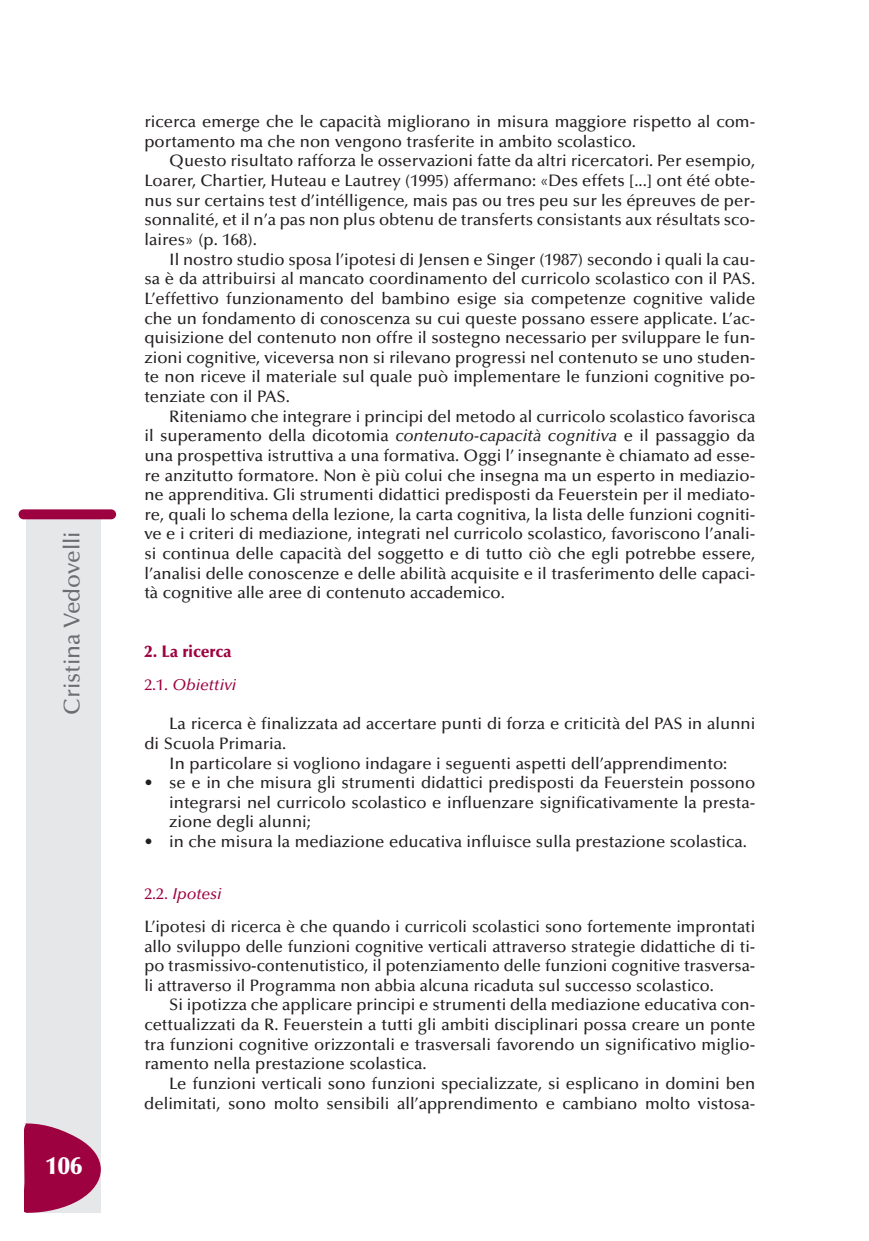
<style>
.page{position:relative;width:869px;height:1241px;background:#fff}
.page>*{position:absolute;margin:0;border:0;box-sizing:border-box;transform-origin:0 0}
.t1{font:900 24.5px "Optima";color:#fff}
.t2{font:500 22.75px "Optima";color:#6c6d70}
.t3{font:500 16.62px/19.6px "Optima";color:#231f20;text-align:justify}
.t4{font:900 16.62px "Optima";color:#9d0140;scale:.95 1}
.t5{font:italic 500 15.75px "Optima";color:#9d0140}
.s1{font-style:italic}
.s2{font-style:normal}
</style>
<div class="page">
<div style="left:27px;top:517px;width:74px;height:695px;background:#e6e7e9"></div>
<div style="left:19px;top:509px;width:97px;height:10px;background:#9d0140;border-radius:5px"></div>
<svg style="left:24px;top:1122px;width:77px;height:90px"></svg>
<h2 class="t2" style="left:63px;top:714px;width:185px;rotate:-90deg">Cristina Vedovelli</h2>
<h1 class="t1" style="left:45px;top:1155px;width:38px">106</h1>
<p class="t3" style="left:144px;top:113px;width:612px">ricerca emerge che le capacità migliorano in misura maggiore rispetto al com&shy;portamento ma che non vengono trasferite in ambito scolastico.</p>
<p class="t3" style="left:144px;top:153px;width:612px;text-indent:25px">Questo risultato rafforza le osservazioni fatte da altri ricercatori. Per esempio, Loarer, Chartier, Huteau e Lautrey (1995) affermano: «Des effets [...] ont été obte&shy;nus sur certains test d’intélligence, mais pas ou tres peu sur les épreuves de per&shy;sonnalité, et il n’a pas non plus obtenu de transferts consistants aux résultats sco&shy;laires» (p. 168).</p>
<p class="t3" style="left:144px;top:251px;width:612px;text-indent:25px">Il nostro studio sposa l’ipotesi di Jensen e Singer (1987) secondo i quali la cau&shy;sa è da attribuirsi al mancato coordinamento del curricolo scolastico con il PAS.<br>L’effettivo funzionamento del bambino esige sia competenze cognitive valide che un fondamento di conoscenza su cui queste possano essere applicate. L’ac&shy;quisizione del contenuto non offre il sostegno necessario per sviluppare le fun&shy;zioni cognitive, viceversa non si rilevano progressi nel contenuto se uno studen&shy;te non riceve il materiale sul quale può implementare le funzioni cognitive po&shy;tenziate con il PAS.</p>
<p class="t3" style="left:144px;top:408px;width:612px;text-indent:25px">Riteniamo che integrare i principi del metodo al curricolo scolastico favorisca il superamento della dicotomia <span class="s1">contenuto-capacità cognitiva</span> e il passaggio da una prospettiva istruttiva a una formativa. Oggi l’ insegnante è chiamato ad esse&shy;re anzitutto formatore. Non è più colui che insegna ma un esperto in mediazio&shy;ne apprenditiva. Gli strumenti didattici predisposti da Feuerstein per il mediato&shy;re, quali lo schema della lezione, la carta cognitiva, la lista delle funzioni cogniti&shy;ve e i criteri di mediazione, integrati nel curricolo scolastico, favoriscono l’anali&shy;si continua delle capacità del soggetto e di tutto ciò che egli potrebbe essere, l’analisi delle conoscenze e delle abilità acquisite e il trasferimento delle capaci&shy;tà cognitive alle aree di contenuto accademico.</p>
<p class="t4" style="left:144px;top:644px;width:93px">2. La ricerca</p>
<p class="t5" style="left:144px;top:678px;width:93px"><span class="s2">2.1.</span> Obiettivi</p>
<p class="t3" style="left:169px;top:715px;width:587px">La ricerca è finalizzata ad accertare punti di forza e criticità del PAS in alunni</p>
<p class="t3" style="left:144px;top:735px;width:143px">di Scuola Primaria.</p>
<p class="t3" style="left:169px;top:754px;width:559px">In particolare si vogliono indagare i seguenti aspetti dell’apprendimento:</p>
<p class="t3" style="left:169px;top:774px;width:587px;text-indent:-25px">• se e in che misura gli strumenti didattici predisposti da Feuerstein possono integrarsi nel curricolo scolastico e influenzare significativamente la presta&shy;zione degli alunni;</p>
<p class="t3" style="left:144px;top:833px;width:604px">• in che misura la mediazione educativa influisce sulla prestazione scolastica.</p>
<p class="t5" style="left:144px;top:887px;width:79px"><span class="s2">2.2.</span> Ipotesi</p>
<p class="t3" style="left:144px;top:918px;width:612px">L’ipotesi di ricerca è che quando i curricoli scolastici sono fortemente improntati allo sviluppo delle funzioni cognitive verticali attraverso strategie didattiche di ti&shy;po trasmissivo-contenutistico, il potenziamento delle funzioni cognitive trasversa&shy;li attraverso il Programma non abbia alcuna ricaduta sul successo scolastico.</p>
<p class="t3" style="left:144px;top:996px;width:612px;text-indent:25px">Si ipotizza che applicare principi e strumenti della mediazione educativa con&shy;cettualizzati da R. Feuerstein a tutti gli ambiti disciplinari possa creare un ponte tra funzioni cognitive orizzontali e trasversali favorendo un significativo miglio&shy;ramento nella prestazione scolastica.</p>
<p class="t3" style="left:144px;top:1075px;width:612px;text-align:right">Le funzioni verticali sono funzioni specializzate, si esplicano in domini ben delimitati, sono molto sensibili all’apprendimento e cambiano molto vistosa-</p>
</div>
